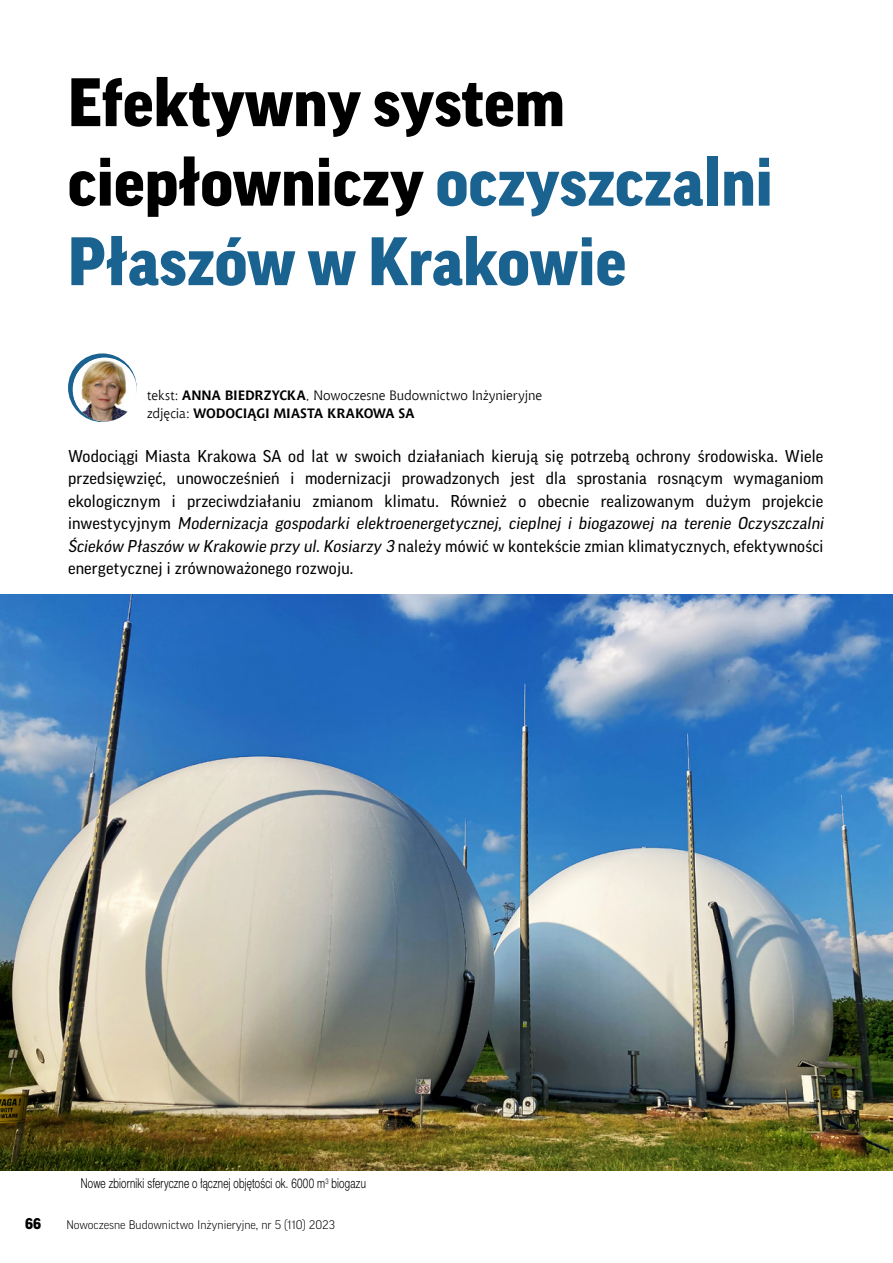
<style>
.page{position:relative;width:893px;height:1263px;background:#fff}
.page>*{position:absolute;margin:0;border:0;box-sizing:border-box;transform-origin:0 0}
.tytul{font:900 66px/79.5px "Good Pro";color:#1a6390}
.lead{font:16.5px/22.5px "Good Pro";letter-spacing:.01em;color:#000}
.t1{font:900 15px "Good Pro";color:#000}
.podpos_zdjecia_2{font:13.5px "Switzer Cnd EFN Light";letter-spacing:.015em;color:#000;scale:.9 1}
.autor_nastepny{font:13.5px "Chianti EU";letter-spacing:-.005em;color:#000}
.autor_nastepny-2{font:700 13.5px "Chianti EU";letter-spacing:-.005em;color:#000}
.t2{font:300 12px "Good Pro";color:#000}
.s1{color:#000}
.s2{font-weight:700}
.s3{font-weight:400}
.s4{font-style:italic}
</style>
<div class="page">
<svg style="left:68px;top:353px;width:69px;height:69px"></svg>
<img style="left:73px;top:358px;width:64px;height:63px;border-radius:32px">
<img style="left:0;top:594px;width:893px;height:576px">
<p class="tytul" style="left:68px;top:63px;width:707px"><span class="s1">Efektywny system ciepłowniczy</span> oczyszczalni<br>Płaszów w Krakowie</p>
<p class="autor_nastepny" style="left:147px;top:387px;width:396px">tekst: <span class="s2">ANNA BIEDRZYCKA</span>, Nowoczesne Budownictwo Inżynieryjne</p>
<p class="autor_nastepny-2" style="left:147px;top:405px;width:269px"><span class="s3">zdjęcia:</span> WODOCIĄGI MIASTA KRAKOWA SA</p>
<p class="lead" style="left:68px;top:445px;width:760px">Wodociągi Miasta Krakowa SA od lat w swoich działaniach kierują się potrzebą ochrony środowiska. Wiele przedsięwzięć, unowocześnień i modernizacji prowadzonych jest dla sprostania rosnącym wymaganiom ekologicznym i przeciwdziałaniu zmianom klimatu. Również o obecnie realizowanym dużym projekcie i n w e s t y c yj n y m <span class="s4">Modernizacja gospodarki elektroenergetycznej, cieplnej i biogazowej na terenie Oczyszczalni Ścieków Płaszów w Krakowie przy ul.Kosiarzy 3</span> należy mówić w kontekście zmian klimatycznych, efektywności energetycznej i zrównoważonego rozwoju.</p>
<p class="podpos_zdjecia_2" style="left:81px;top:1175px;width:318px">Nowe zbiorniki sferyczne o łącznej objętości ok. 6000 m<sup>3</sup> biogazu</p>
<p class="t1" style="left:25px;top:1215px;width:17px">66</p>
<p class="t2" style="left:66px;top:1218px;width:270px">Nowoczesne Budownictwo Inżynieryjne, nr 5 (110) 2023</p>
</div>
